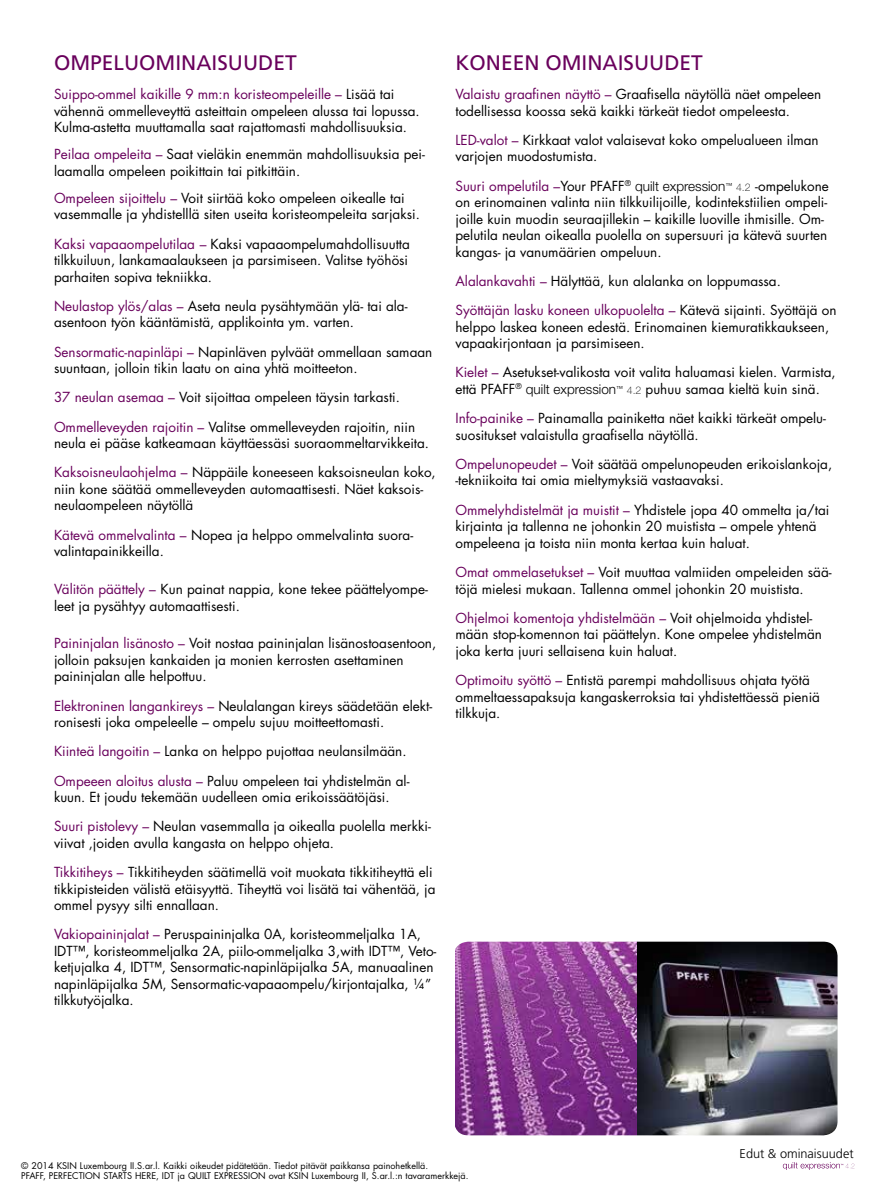
<style>
.page{position:relative;width:893px;height:1191px;background:#fff}
.page>*{position:absolute;margin:0;border:0;box-sizing:border-box;transform-origin:0 0}
.t1{font:21px "Frutiger LT Std";color:#69005c}
.t2{font:13.5px/16.5px "Futura Std";color:#000}
.t3{font:300 12.75px "Frutiger LT Std";color:#000}
.t4{font:9px/10.5px "Futura Std";color:#000}
.s1{color:#69005c}
.s2{font-family:"Helvetica Neue LT Pro";font-weight:300}
.s3{font-family:"Helvetica Neue LT Pro";font-weight:100;font-size:10.5px}
</style>
<div class="page">
<svg style="left:783px;top:1162px;width:71px;height:8px"></svg>
<img style="left:455px;top:943px;width:183px;height:190px">
<img style="left:638px;top:943px;width:198px;height:190px">
<div style="left:446px;top:934px;width:399px;height:208px;border:8px solid #fff;border-radius:18px"></div>
<h1 class="t1" style="left:54px;top:50px;width:244px">OMPELUOMINAISUUDET</h1>
<p class="t2" style="left:54px;top:86px;width:367px"><span class="s1">Suippo-ommel kaikille 9 mm:n koristeompeleille –</span> Lisää tai vähennä ommelleveyttä asteittain ompeleen alussa tai lopussa.<br>Kulma-astetta muuttamalla saat rajattomasti mahdollisuuksia.</p>
<p class="t2" style="left:54px;top:146px;width:372px"><span class="s1">Peilaa ompeleita –</span> Saat vieläkin enemmän mahdollisuuksia pei&shy;laamalla ompeleen poikittain tai pitkittäin.</p>
<p class="t2" style="left:54px;top:190px;width:367px"><span class="s1">Ompeleen sijoittelu –</span> Voit siirtää koko ompeleen oikealle tai vasemmalle ja yhdistelllä siten useita koristeompeleita sarjaksi.</p>
<p class="t2" style="left:54px;top:235px;width:357px"><span class="s1">Kaksi vapaaompelutilaa –</span> Kaksi vapaaompelumahdollisuutta tilkkuiluun, lankamaalaukseen ja parsimiseen. Valitse työhösi parhaiten sopiva tekniikka.</p>
<p class="t2" style="left:54px;top:298px;width:355px"><span class="s1">Neulastop ylös/alas –</span> Aseta neula pysähtymään ylä- tai ala&shy;asentoon työn kääntämistä, applikointa ym. varten.</p>
<p class="t2" style="left:54px;top:343px;width:380px"><span class="s1">Sensormatic-napinläpi –</span> Napinläven pylväät ommellaan samaan suuntaan, jolloin tikin laatu on aina yhtä moitteeton.</p>
<p class="t2" style="left:54px;top:383px;width:363px;line-height:29.2px"><span class="s1">37 neulan asemaa –</span> Voit sijoittaa ompeleen täysin tarkasti.<br><span class="s1">Ommelleveyden rajoitin –</span> Valitse ommelleveyden rajoitin, niin</p>
<p class="t2" style="left:54px;top:429px;width:383px;line-height:29.2px">neula ei pääse katkeamaan käyttäessäsi suoraommeltarvikkeita.<br><span class="s1">Kaksoisneulaohjelma –</span> Näppäile koneeseen kaksoisneulan koko,</p>
<p class="t2" style="left:54px;top:481px;width:371px">niin kone säätää ommelleveyden automaattisesti. Näet kaksois&shy;neulaompeleen näytöllä</p>
<p class="t2" style="left:54px;top:526px;width:361px"><span class="s1">Kätevä ommelvalinta –</span> Nopea ja helppo ommelvalinta suora&shy;valintapainikkeilla.</p>
<p class="t2" style="left:54px;top:581px;width:375px"><span class="s1">Välitön päättely –</span> Kun painat nappia, kone tekee päättelyompe&shy;leet ja pysähtyy automaattisesti.</p>
<p class="t2" style="left:54px;top:635px;width:384px"><span class="s1">Paininjalan lisänosto –</span> Voit nostaa paininjalan lisänostoasentoon, jolloin paksujen kankaiden ja monien kerrosten asettaminen paininjalan alle helpottuu.</p>
<p class="t2" style="left:54px;top:697px;width:380px"><span class="s1">Elektroninen langankireys –</span> Neulalangan kireys säädetään elekt&shy;ronisesti joka ompeleelle – ompelu sujuu moitteettomasti.</p>
<p class="t2" style="left:54px;top:737px;width:357px;line-height:29.2px"><span class="s1">Kiinteä langoitin –</span> Lanka on helppo pujottaa neulansilmään.<br><span class="s1">Ompeeen aloitus alusta –</span> Paluu ompeleen tai yhdistelmän al-</p>
<p class="t2" style="left:54px;top:782px;width:378px;line-height:29.2px">kuun. Et joudu tekemään uudelleen omia erikoissäätöjäsi.<br><span class="s1">Suuri pistolevy –</span> Neulan vasemmalla ja oikealla puolella merkki-</p>
<p class="t2" style="left:54px;top:828px;width:380px;line-height:29.2px">viivat ,joiden avulla kangasta on helppo ohjeta.<br><span class="s1">Tikkitiheys –</span> Tikkitiheyden säätimellä voit muokata tikkitiheyttä eli</p>
<p class="t2" style="left:54px;top:880px;width:383px">tikkipisteiden välistä etäisyyttä. Tiheyttä voi lisätä tai vähentää, ja ommel pysyy silti ennallaan.</p>
<p class="t2" style="left:54px;top:926px;width:384px"><span class="s1">Vakiopaininjalat –</span> Peruspaininjalka 0A, koristeommeljalka 1A, IDT™, koristeommeljalka 2A, piilo-ommeljalka 3,with IDT™, Veto&shy;ketjujalka 4, IDT™, Sensormatic-napinläpijalka 5A, manuaalinen napinläpijalka 5M, Sensormatic-vapaaompelu/kirjontajalka, ¼” tilkkutyöjalka.</p>
<h1 class="t1" style="left:455px;top:50px;width:249px">KONEEN OMINAISUUDET</h1>
<p class="t2" style="left:455px;top:86px;width:367px"><span class="s1">Valaistu graafinen näyttö –</span> Graafisella näytöllä näet ompeleen todellisessa koossa sekä kaikki tärkeät tiedot ompeleesta.</p>
<p class="t2" style="left:455px;top:132px;width:365px"><span class="s1">LED-valot –</span> Kirkkaat valot valaisevat koko ompelualueen ilman varjojen muodostumista.</p>
<p class="t2" style="left:455px;top:177px;width:375px"><span class="s1">Suuri ompelutila –</span>Your PFAFF<sup>®</sup> <span class="s2">quilt expression</span><sup>™</sup> <span class="s3">4.2</span> -ompelukone on erinomainen valinta niin tilkkuilijoille, kodintekstiilien ompeli&shy;joille kuin muodin seuraajillekin – kaikille luoville ihmisille. Om&shy;pelutila neulan oikealla puolella on supersuuri ja kätevä suurten kangas- ja vanumäärien ompeluun.</p>
<p class="t2" style="left:455px;top:266px;width:382px;line-height:29.2px"><span class="s1">Alalankavahti –</span> Hälyttää, kun alalanka on loppumassa.<br><span class="s1">Syöttäjän lasku koneen ulkopuolelta –</span> Kätevä sijainti. Syöttäjä on</p>
<p class="t2" style="left:455px;top:318px;width:375px">helppo laskea koneen edestä. Erinomainen kiemuratikkaukseen, vapaakirjontaan ja parsimiseen.</p>
<p class="t2" style="left:455px;top:364px;width:382px"><span class="s1">Kielet –</span> Asetukset-valikosta voit valita haluamasi kielen. Varmista, että PFAFF<sup>®</sup> <span class="s2">quilt expression</span><sup>™</sup> <span class="s3">4.2</span> puhuu samaa kieltä kuin sinä.</p>
<p class="t2" style="left:455px;top:410px;width:372px"><span class="s1">Info-painike –</span> Painamalla painiketta näet kaikki tärkeät ompelu&shy;suositukset valaistulla graafisella näytöllä.</p>
<p class="t2" style="left:455px;top:456px;width:378px"><span class="s1">Ompelunopeudet –</span> Voit säätää ompelunopeuden erikoislankoja, -tekniikoita tai omia mieltymyksiä vastaavaksi.</p>
<p class="t2" style="left:455px;top:501px;width:375px"><span class="s1">Ommelyhdistelmät ja muistit –</span> Yhdistele jopa 40 ommelta ja/tai kirjainta ja tallenna ne johonkin 20 muistista – ompele yhtenä ompeleena ja toista niin monta kertaa kuin haluat.</p>
<p class="t2" style="left:455px;top:564px;width:378px"><span class="s1">Omat ommelasetukset –</span> Voit muuttaa valmiiden ompeleiden sää&shy;töjä mielesi mukaan. Tallenna ommel johonkin 20 muistista.</p>
<p class="t2" style="left:455px;top:609px;width:368px"><span class="s1">Ohjelmoi komentoja yhdistelmään –</span> Voit ohjelmoida yhdistel&shy;mään stop-komennon tai päättelyn. Kone ompelee yhdistelmän joka kerta juuri sellaisena kuin haluat.</p>
<p class="t2" style="left:455px;top:672px;width:366px"><span class="s1">Optimoitu syöttö –</span> Entistä parempi mahdollisuus ohjata työtä ommeltaessapaksuja kangaskerroksia tai yhdistettäessä pieniä tilkkuja.</p>
<p class="t3" style="left:740px;top:1146px;width:115px">Edut &amp; ominaisuudet</p>
<p class="t4" style="left:21px;top:1160px;width:449px">© 2014 KSIN Luxembourg II.S.ar.l. Kaikki oikeudet pidätetään. Tiedot pitävät paikkansa painohetkellä.<br>PFAFF, PERFECTION STARTS HERE, IDT ja QUILT EXPRESSION ovat KSIN Luxembourg II, S.ar.l.:n tavaramerkkejä.</p>
</div>
